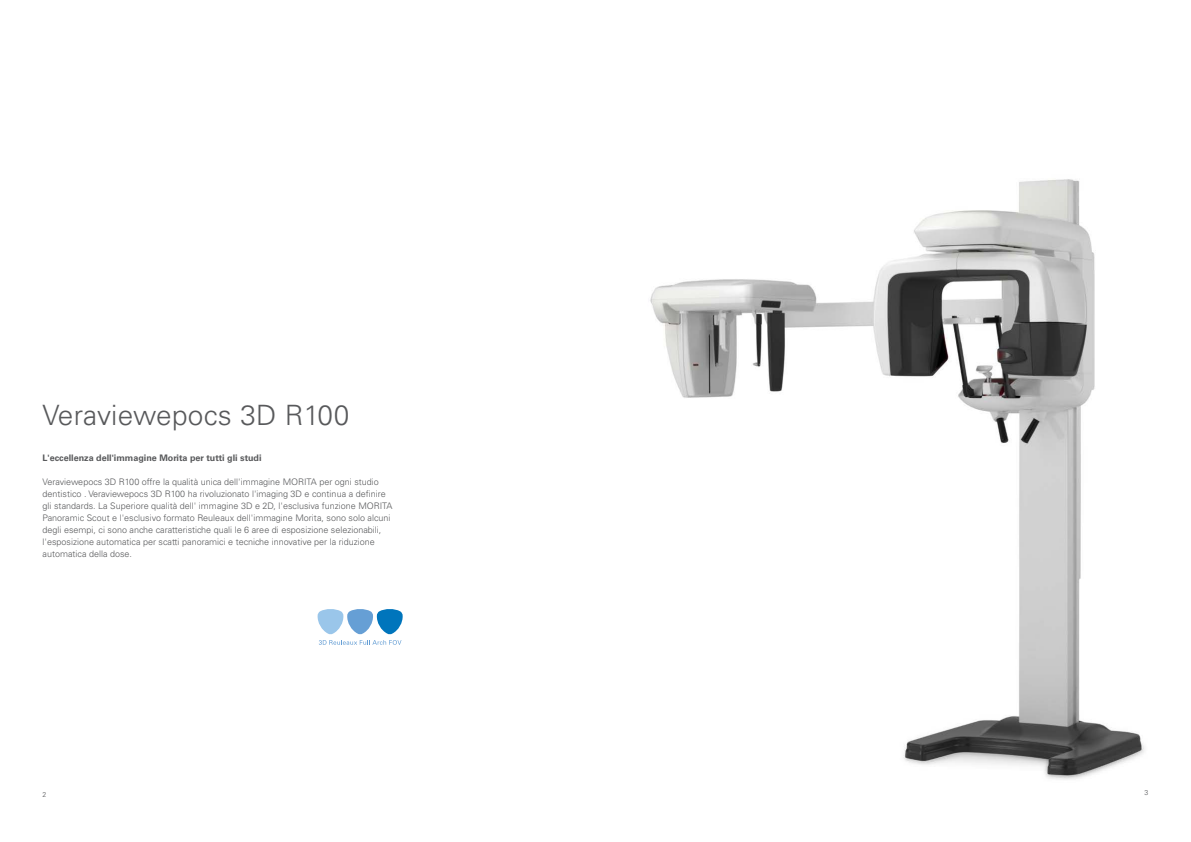
<style>
.page{position:relative;width:1191px;height:842px;background:#fff}
.page>*{position:absolute;margin:0;border:0;box-sizing:border-box;transform-origin:0 0}
.t1{font:300 28px "Univers LT Std";letter-spacing:.01em;color:#58595b}
.t2{font:300 9px/12px "Univers LT Std";color:#58595b}
.t3{font:700 9px "Univers LT Std";color:#58595b}
.t4{font:300 7px "Univers LT Std";color:#58595b}
</style>
<div class="page">
<img style="left:650px;top:179px;width:494px;height:601px">
<svg style="left:317px;top:609px;width:86px;height:25px"></svg>
<svg style="left:319px;top:640px;width:82px;height:5px"></svg>
<h1 class="t1" style="left:43px;top:398px;width:308px">Veraviewepocs 3D R100</h1>
<p class="t3" style="left:43px;top:453px;width:220px">L'eccellenza dell'immagine Morita per tutti gli studi</p>
<p class="t2" style="left:43px;top:476px;width:351px">Veraviewepocs 3D R100 offre la qualità unica dell'immagine MORITA per ogni studio dentistico . Veraviewepocs 3D R100 ha rivoluzionato l'imaging 3D e continua a definire gli standards. La Superiore qualità dell' immagine 3D e 2D, l'esclusiva funzione MORITA Panoramic Scout e l'esclusivo formato Reuleaux dell'immagine Morita, sono solo alcuni degli esempi, ci sono anche caratteristiche quali le 6 aree di esposizione selezionabili, l'esposizione automatica per scatti panoramici e tecniche innovative per la riduzione automatica della dose.</p>
<p class="t4" style="left:43px;top:790px;width:5px">2</p>
<p class="t4" style="left:1144px;top:788px;width:5px">3</p>
</div>
